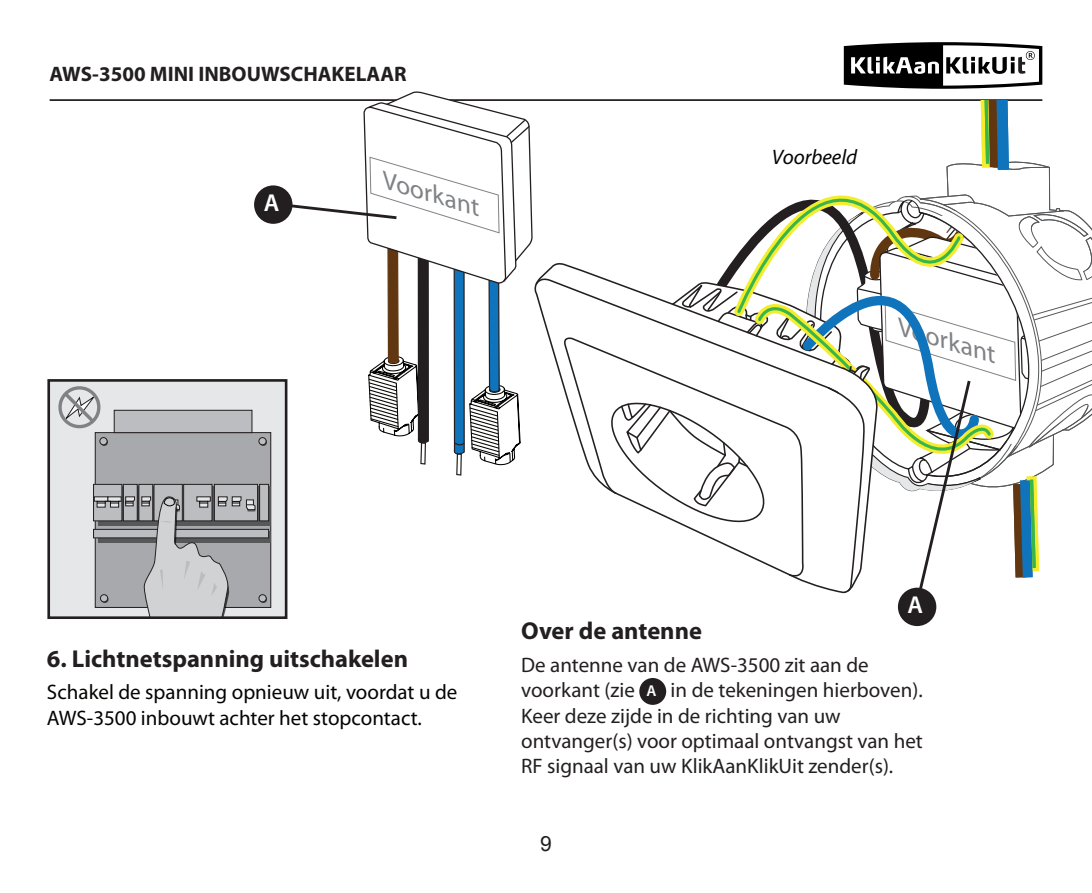
<style>
.page{position:relative;width:1092px;height:893px;background:#fff}
.page>*{position:absolute;margin:0;border:0;box-sizing:border-box;transform-origin:0 0}
.t1{font:italic 25.2px "Myriad Pro";color:#808285;scale:1.06 1}
.t2{font:italic 24.85px "Myriad Pro";color:#808285;scale:1.06 1}
.t3{font:700 24.5px "Myriad Pro";color:#231f20}
.t4{font:600 24.5px "Myriad Pro";color:#fff}
.t5{font:21px/25.2px "Myriad Pro";color:#231f20}
.t6{font:21px/25.2px "Myriad Pro";color:#040503}
.t7{font:700 21px "Myriad Pro";color:#231f20}
.t8{font:italic 21px "Myriad Pro";color:#040503}
.t9{font:21px "Arial";color:#231f20}
.s1{font-weight:600;font-size:15.75px;color:#fff}
</style>
<div class="page">
<svg style="left:843px;top:42px;width:199px;height:47px"></svg>
<hr style="left:50px;top:99px;width:992px;height:2px;background:#231f20">
<div style="left:639px;top:678px;width:27px;height:27px;background:#231f20;border-radius:50%"></div>
<div style="left:254px;top:185px;width:38px;height:39px;background:#231f20;border-radius:50%"></div>
<svg style="left:281px;top:91px;width:252px;height:386px"></svg>
<svg style="left:534px;top:276px;width:67px;height:107px"></svg>
<svg style="left:562px;top:336px;width:39px;height:148px"></svg>
<div style="left:897px;top:588px;width:39px;height:38px;background:#231f20;border-radius:50%"></div>
<svg style="left:601px;top:101px;width:490px;height:500px"></svg>
<div style="left:49px;top:380px;width:237px;height:238px;background:#e6e7e9"></div>
<div style="left:95px;top:433px;width:176px;height:174px;background:#a8a9ad"></div>
<div style="left:95px;top:432px;width:176px;height:176px;border:1px solid #231f20"></div>
<div style="left:101px;top:596px;width:7px;height:7px;background:#323031;border-radius:50%"></div>
<svg style="left:98px;top:532px;width:172px;height:11px"></svg>
<svg style="left:98px;top:487px;width:172px;height:39px"></svg>
<div style="left:154px;top:484px;width:28px;height:37px;background:#bcbdc0"></div>
<div style="left:154px;top:484px;width:28px;height:37px;border:1px solid #231f20"></div>
<div style="left:93px;top:484px;width:29px;height:37px;background:#bcbdc0"></div>
<div style="left:93px;top:484px;width:29px;height:37px;border:1px solid #231f20"></div>
<div style="left:184px;top:484px;width:28px;height:37px;background:#bcbdc0"></div>
<div style="left:183px;top:484px;width:29px;height:37px;border:1px solid #231f20"></div>
<div style="left:123px;top:484px;width:14px;height:37px;background:#bcbdc0"></div>
<div style="left:123px;top:484px;width:14px;height:37px;border:1px solid #231f20"></div>
<div style="left:139px;top:484px;width:14px;height:37px;background:#bcbdc0"></div>
<div style="left:139px;top:484px;width:14px;height:37px;border:1px solid #231f20"></div>
<div style="left:214px;top:484px;width:43px;height:37px;background:#bcbdc0"></div>
<div style="left:214px;top:484px;width:44px;height:37px;border:1px solid #231f20"></div>
<div style="left:259px;top:484px;width:9px;height:37px;background:#bcbdc0"></div>
<div style="left:259px;top:484px;width:10px;height:37px;border:1px solid #231f20"></div>
<div style="left:93px;top:529px;width:175px;height:9px;background:#bcbdc0"></div>
<div style="left:93px;top:529px;width:176px;height:9px;border:1px solid #231f20"></div>
<div style="left:100px;top:438px;width:7px;height:7px;background:#bcbdc0;border-radius:50%"></div>
<div style="left:100px;top:437px;width:7px;height:8px;border:1px solid #231f20;border-radius:50%"></div>
<div style="left:259px;top:438px;width:7px;height:7px;background:#bcbdc0;border-radius:50%"></div>
<div style="left:259px;top:437px;width:7px;height:8px;border:1px solid #231f20;border-radius:50%"></div>
<div style="left:100px;top:595px;width:8px;height:7px;background:#bcbdc0;border-radius:50%"></div>
<div style="left:100px;top:594px;width:8px;height:8px;border:1px solid #231f20;border-radius:50%"></div>
<div style="left:259px;top:595px;width:7px;height:7px;background:#bcbdc0;border-radius:50%"></div>
<div style="left:259px;top:594px;width:7px;height:8px;border:1px solid #231f20;border-radius:50%"></div>
<div style="left:114px;top:410px;width:138px;height:23px;background:#bcbdc0"></div>
<div style="left:114px;top:410px;width:138px;height:23px;border:1px solid #231f20"></div>
<svg style="left:94px;top:496px;width:41px;height:12px"></svg>
<svg style="left:141px;top:496px;width:114px;height:119px"></svg>
<svg style="left:58px;top:386px;width:42px;height:42px"></svg>
<div style="left:47px;top:379px;width:240px;height:240px;border:3px solid #231f20"></div>
<p class="t7" style="left:50px;top:60px;width:358px">AWS-3500 MINI INBOUWSCHAKELAAR</p>
<p class="t4" style="left:264px;top:187px;width:17px">A</p>
<p class="t2" style="left:389px;top:165px;width:96px;rotate:16deg">Voorkant</p>
<p class="t8" style="left:772px;top:144px;width:87px">Voorbeeld</p>
<p class="t1" style="left:904px;top:312px;width:97px;rotate:16deg">Voorkant</p>
<p class="t3" style="left:47px;top:642px;width:362px">6. Lichtnetspanning uitschakelen</p>
<p class="t6" style="left:47px;top:679px;width:412px">Schakel de spanning opnieuw uit, voordat u de<br>AWS-3500 inbouwt achter het stopcontact.</p>
<p class="t4" style="left:907px;top:589px;width:17px">A</p>
<p class="t3" style="left:521px;top:615px;width:182px">Over de antenne</p>
<p class="t5" style="left:521px;top:652px;width:403px">De antenne van de AWS-3500 zit aan de voorkant (zie <span class="s1">A</span> in de tekeningen hierboven).<br>Keer deze zijde in de richting van uw ontvanger(s) voor optimaal ontvangst van het RF signaal van uw KlikAanKlikUit zender(s).</p>
<p class="t9" style="left:540px;top:830px;width:13px">9</p>
</div>
